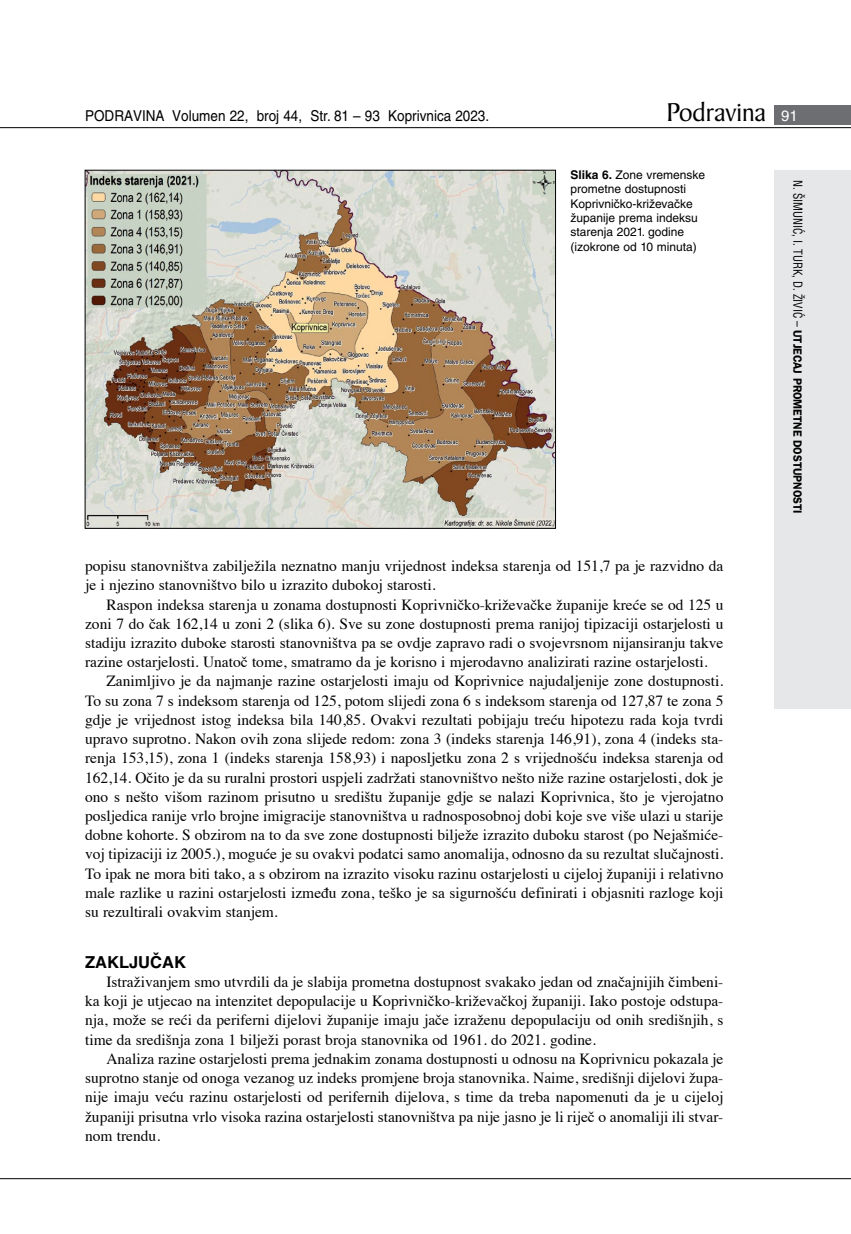
<style>
.page{position:relative;width:851px;height:1234px;background:#fff}
.page>*{position:absolute;margin:0;border:0;box-sizing:border-box;transform-origin:0 0}
.t1{font:27.6px "Baker Signet BT";color:#000}
.t2{font:700 16.5px "Helvetica LT Skin 29";color:#000}
.t3{font:15.45px/19.2px "Times";color:#000;text-align:justify}
.t4{font:15px "Helvetica LT Skin 29";color:#000;scale:.9 1}
.t5{font:12px/14.4px "Helvetica LT Skin 29";color:#000}
.t6{font:600 12px "ITC Franklin Gothic Skin 29";letter-spacing:-.005em;color:#000;scale:.95 1}
.s1{font-family:"Helvetica LT Skin 29";font-size:15px;color:#fff}
.s2{font-weight:700}
.s3{font-family:"Helvetica LT Skin 29";font-weight:400;font-stretch:condensed}
</style>
<div class="page">
<div style="left:774px;top:170px;width:76px;height:538px;background:#e6e7e8"></div>
<div style="left:774px;top:105px;width:76px;height:19px;background:#6d6e71"></div>
<hr style="left:0;top:127px;width:850px;height:1px;background:#000">
<hr style="left:0;top:1177px;width:850px;height:1px;background:#000">
<img style="left:87px;top:172px;width:466px;height:354px">
<p class="t4" style="left:85px;top:107px;width:450px">PODRAVINA Volumen 22, broj 44, Str. 81 – 93 Koprivnica 2023.</p>
<h1 class="t1" style="left:666px;top:95px;width:133px">Podravina <span class="s1">91</span></h1>
<p class="t5" style="left:570px;top:167px;width:136px"><span class="s2">Slika 6.</span> Zone vremenske prometne dostupnosti<br>Koprivničko-križevačke županije prema indeksu starenja 2021. godine (izokrone od 10 minuta)</p>
<p class="t3" style="left:85px;top:555px;width:639px">popisu stanovništva zabilježila neznatno manju vrijednost indeksa starenja od 151,7 pa je razvidno da je i njezino stanovništvo bilo u izrazito dubokoj starosti.</p>
<p class="t3" style="left:85px;top:593px;width:639px;text-indent:21px">Raspon indeksa starenja u zonama dostupnosti Koprivničko-križevačke županije kreće se od 125 u zoni 7 do čak 162,14 u zoni 2 (slika 6). Sve su zone dostupnosti prema ranijoj tipizaciji ostarjelosti u stadiju izrazito duboke starosti stanovništva pa se ovdje zapravo radi o svojevrsnom nijansiranju takve razine ostarjelosti. Unatoč tome, smatramo da je korisno i mjerodavno analizirati razine ostarjelosti.</p>
<p class="t3" style="left:85px;top:670px;width:639px;text-indent:21px">Zanimljivo je da najmanje razine ostarjelosti imaju od Koprivnice najudaljenije zone dostupnosti.<br>To su zona 7 s indeksom starenja od 125, potom slijedi zona 6 s indeksom starenja od 127,87 te zona 5 gdje je vrijednost istog indeksa bila 140,85. Ovakvi rezultati pobijaju treću hipotezu rada koja tvrdi upravo suprotno. Nakon ovih zona slijede redom: zona 3 (indeks starenja 146,91), zona 4 (indeks sta&shy;renja 153,15), zona 1 (indeks starenja 158,93) i naposljetku zona 2 s vrijednošću indeksa starenja od 162,14. Očito je da su ruralni prostori uspjeli zadržati stanovništvo nešto niže razine ostarjelosti, dok je ono s nešto višom razinom prisutno u središtu županije gdje se nalazi Koprivnica, što je vjerojatno posljedica ranije vrlo brojne imigracije stanovništva u radnosposobnoj dobi koje sve više ulazi u starije dobne kohorte. S obzirom na to da sve zone dostupnosti bilježe izrazito duboku starost (po Nejašmiće&shy;voj tipizaciji iz 2005.), moguće je su ovakvi podatci samo anomalija, odnosno da su rezultat slučajnosti.<br>To ipak ne mora biti tako, a s obzirom na izrazito visoku razinu ostarjelosti u cijeloj županiji i relativno male razlike u razini ostarjelosti između zona, teško je sa sigurnošću definirati i objasniti razloge koji su rezultirali ovakvim stanjem.</p>
<p class="t2" style="left:85px;top:951px;width:102px">ZAKLJUČAK</p>
<p class="t3" style="left:85px;top:970px;width:639px;text-indent:21px">Istraživanjem smo utvrdili da je slabija prometna dostupnost svakako jedan od značajnijih čimbeni&shy;ka koji je utjecao na intenzitet depopulacije u Koprivničko-križevačkoj županiji. Iako postoje odstupa&shy;nja, može se reći da periferni dijelovi županije imaju jače izraženu depopulaciju od onih središnjih, s time da središnja zona 1 bilježi porast broja stanovnika od 1961. do 2021. godine.</p>
<p class="t3" style="left:85px;top:1047px;width:639px;text-indent:21px">Analiza razine ostarjelosti prema jednakim zonama dostupnosti u odnosu na Koprivnicu pokazala je suprotno stanje od onoga vezanog uz indeks promjene broja stanovnika. Naime, središnji dijelovi župa&shy;nije imaju veću razinu ostarjelosti od perifernih dijelova, s time da treba napomenuti da je u cijeloj županiji prisutna vrlo visoka razina ostarjelosti stanovništva pa nije jasno je li riječ o anomaliji ili stvar&shy;nom trendu.</p>
<p class="t6" style="left:804px;top:180px;width:352px;rotate:90deg"><span class="s3">N. ŠIMUNIĆ, I. TURK, D. ŽIVIĆ –</span> UTJECAJ PROMETNE DOSTUPNOSTI</p>
</div>
